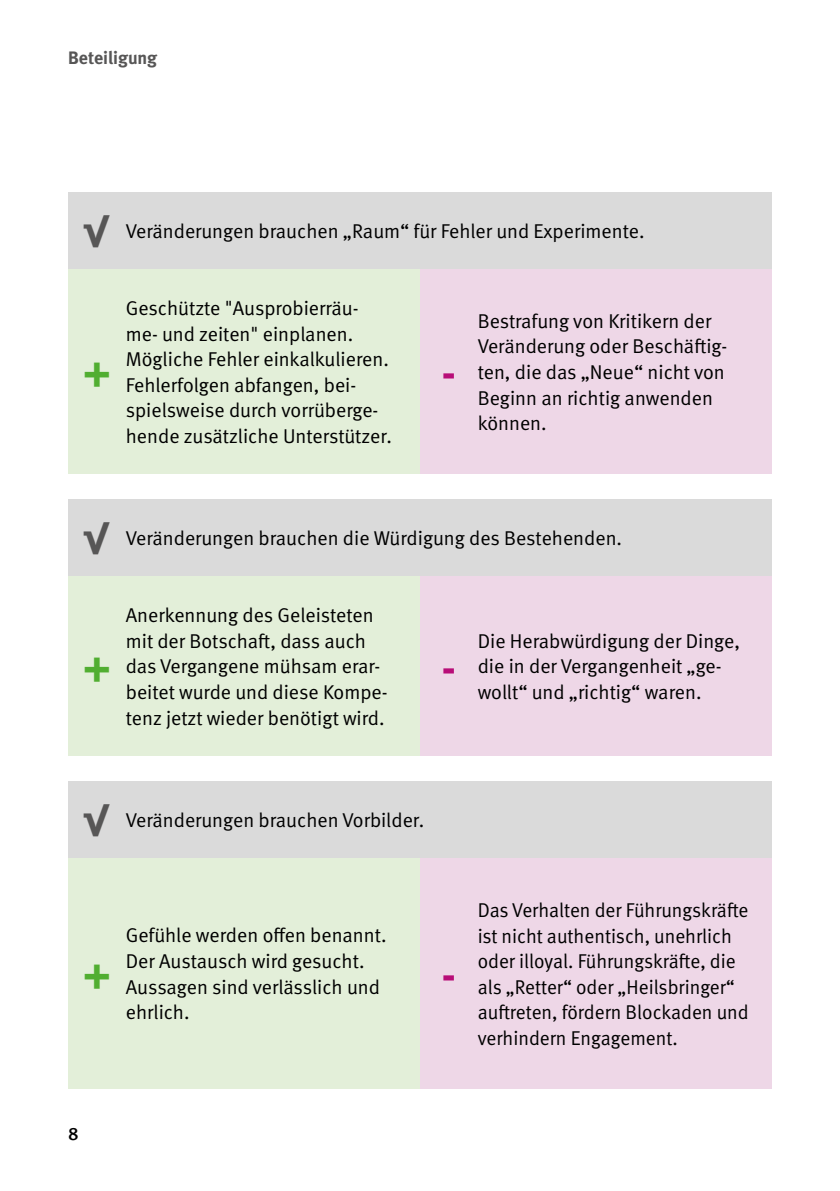
<style>
.page{position:relative;width:840px;height:1191px;background:#fff}
.page>*{position:absolute;margin:0;border:0;box-sizing:border-box;transform-origin:0 0}
._10pt_Fließtext{font:700 44px "DGUV Meta";color:#575656}
._10pt_Fließtext-2{font:700 44px "DGUV Meta";color:#51ae31}
._10pt_Fließtext-3{font:700 44px "DGUV Meta";color:#b80d78}
._10pt_Fließtext-4{font:20px/25.6px "DGUV Meta";color:#000}
.t1{font:700 18px "DGUV Meta";color:#575656}
.t2{font:500 18px "DGUV Meta";color:#000}
</style>
<div class="page">
<div style="left:68px;top:192px;width:703px;height:77px;background:#dadada"></div>
<div style="left:68px;top:269px;width:352px;height:205px;background:#e3efd9"></div>
<div style="left:420px;top:269px;width:351px;height:205px;background:#eed7e7"></div>
<div style="left:68px;top:499px;width:703px;height:77px;background:#dadada"></div>
<div style="left:68px;top:576px;width:352px;height:179px;background:#e3efd9"></div>
<div style="left:420px;top:576px;width:351px;height:179px;background:#eed7e7"></div>
<div style="left:68px;top:781px;width:703px;height:77px;background:#dadada"></div>
<div style="left:68px;top:858px;width:352px;height:230px;background:#e3efd9"></div>
<div style="left:420px;top:858px;width:351px;height:231px;background:#eed7e7"></div>
<p class="t1" style="left:68px;top:47px;width:91px">Beteiligung</p>
<p class="_10pt_Fließtext" style="left:84px;top:206px;width:27px">√</p>
<p class="_10pt_Fließtext-4" style="left:126px;top:219px;width:520px">Veränderungen brauchen „Raum“ für Fehler und Experimente.</p>
<p class="_10pt_Fließtext-4" style="left:126px;top:296px;width:267px">Geschützte "Ausprobierräu&shy;me- und zeiten" einplanen.<br>Mögliche Fehler einkalkulieren.<br>Fehlerfolgen abfangen, bei&shy;spielsweise durch vorrüberge&shy;hende zusätzliche Unterstützer.</p>
<p class="_10pt_Fließtext-2" style="left:83px;top:346px;width:29px">+</p>
<p class="_10pt_Fließtext-3" style="left:441px;top:346px;width:16px">-</p>
<p class="_10pt_Fließtext-4" style="left:477px;top:308px;width:251px">Bestrafung von Kritikern der<br>Veränderung oder Beschäftig&shy;ten, die das „Neue“ nicht von<br>Beginn an richtig anwenden können.</p>
<p class="_10pt_Fließtext" style="left:84px;top:513px;width:27px">√</p>
<p class="_10pt_Fließtext-4" style="left:126px;top:526px;width:497px">Veränderungen brauchen die Würdigung des Bestehenden.</p>
<p class="_10pt_Fließtext-4" style="left:126px;top:603px;width:263px">Anerkennung des Geleisteten mit der Botschaft, dass auch das Vergangene mühsam erar&shy;beitet wurde und diese Kompe&shy;tenz jetzt wieder benötigt wird.</p>
<p class="_10pt_Fließtext-2" style="left:83px;top:641px;width:29px">+</p>
<p class="_10pt_Fließtext-3" style="left:441px;top:641px;width:16px">-</p>
<p class="_10pt_Fließtext-4" style="left:477px;top:628px;width:264px">Die Herabwürdigung der Dinge, die in der Vergangenheit „ge&shy;wollt“ und „richtig“ waren.</p>
<p class="_10pt_Fließtext" style="left:84px;top:794px;width:27px">√</p>
<p class="_10pt_Fließtext-4" style="left:126px;top:808px;width:300px">Veränderungen brauchen Vorbilder.</p>
<p class="_10pt_Fließtext-4" style="left:126px;top:923px;width:262px">Gefühle werden offen benannt.<br>Der Austausch wird gesucht.<br>Aussagen sind verlässlich und ehrlich.</p>
<p class="_10pt_Fließtext-2" style="left:83px;top:948px;width:29px">+</p>
<p class="_10pt_Fließtext-3" style="left:441px;top:948px;width:16px">-</p>
<p class="_10pt_Fließtext-4" style="left:477px;top:897px;width:272px">Das Verhalten der Führungskräfte ist nicht authentisch, unehrlich oder illoyal. Führungskräfte, die als „Retter“ oder „Heilsbringer“ auftreten, fördern Blockaden und verhindern Engagement.</p>
<p class="t2" style="left:68px;top:1123px;width:12px">8</p>
</div>
